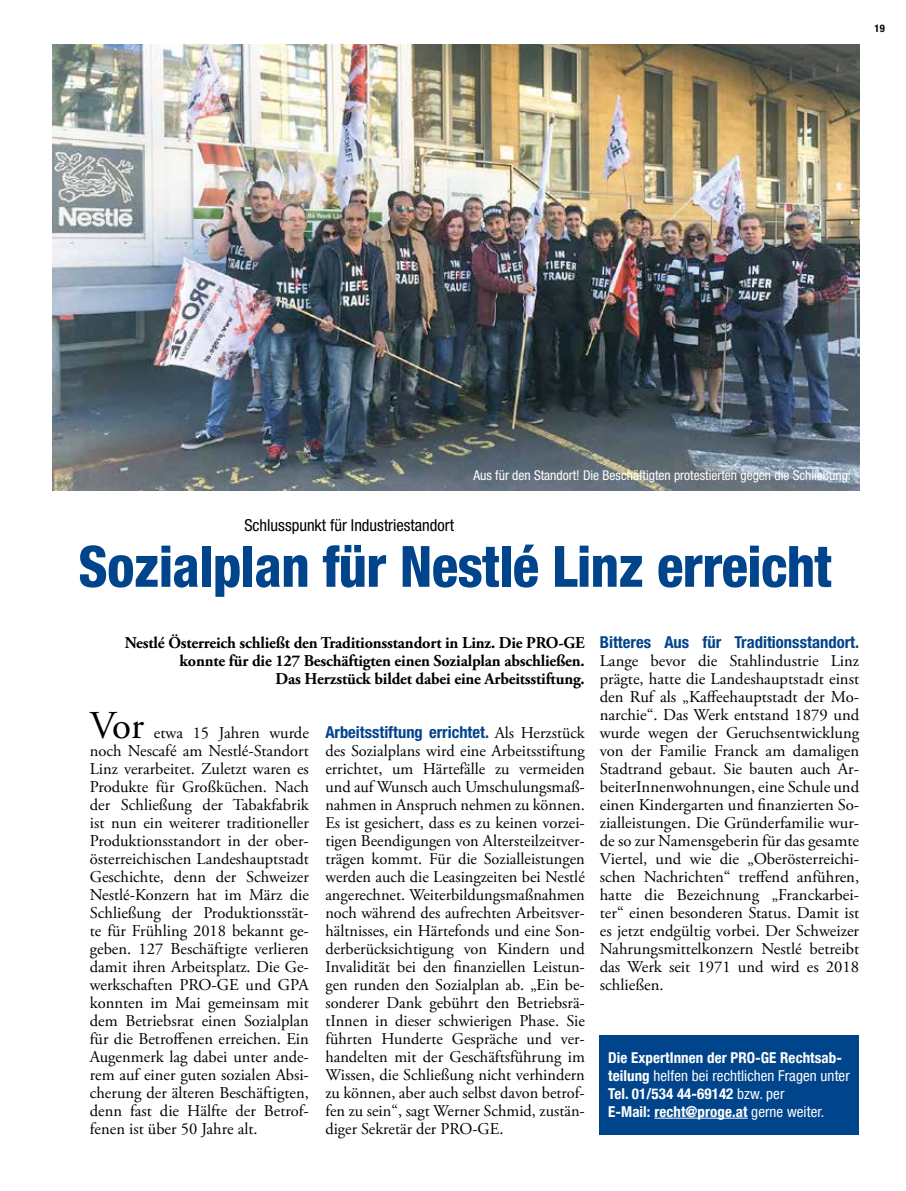
<style>
.page{position:relative;width:906px;height:1191px;background:#fff}
.page>*{position:absolute;margin:0;border:0;box-sizing:border-box;transform-origin:0 0}
.t1{font:800 condensed 57px "Helvetica Neue LT Std";letter-spacing:-.01em;color:#00448c;scale:.96 1}
.t2{font:39.45px "Adobe Garamond Pro";color:#000}
.t3{font:16.5px/18px "Adobe Garamond Pro";color:#000;text-align:justify}
.t4{font:700 16.5px/18px "Adobe Garamond Pro";letter-spacing:-.01em;color:#000;text-align:right}
.t5{font:700 condensed 16.5px "Helvetica Neue LT Std";color:#00448c}
.t6{font:condensed 16.5px "Helvetica Neue LT Std";color:#000}
.t7{font:700 condensed 15px/18px "Helvetica Neue LT Com";letter-spacing:.005em;color:#fff}
.t8{font:condensed 13.5px "Helvetica Neue LT Std";color:#fff}
.t9{font:700 condensed 10.5px "Helvetica Neue LT Std";color:#000}
.s1{font-family:"Adobe Garamond Pro";font-weight:400;font-stretch:normal;color:#000}
.s2{font-weight:400}
</style>
<div class="page">
<img style="left:52px;top:45px;width:807px;height:445px">
<div style="left:600px;top:1035px;width:259px;height:99px;background:#00448c"></div>
<hr style="left:654px;top:1117px;width:93px;height:1px;background:#fff">
<p class="t9" style="left:874px;top:22px;width:12px">19</p>
<p class="t8" style="left:473px;top:467px;width:379px">Aus für den Standort! Die Beschäftigten protestierten gegen die Schließung.</p>
<p class="t6" style="left:244px;top:516px;width:211px">Schlusspunkt für Industriestandort</p>
<h1 class="t1" style="left:78px;top:531px;width:786px">Sozialplan für Nestlé Linz erreicht</h1>
<p class="t4" style="left:125px;top:633px;width:461px">Nestlé Österreich schließt den Traditionsstandort in Linz. Die PRO-GE konnte für die 127 Beschäftigten einen Sozialplan abschließen.<br>Das Herzstück bildet dabei eine Arbeitsstiftung.</p>
<h2 class="t2" style="left:90px;top:701px;width:56px">Vor</h2>
<p class="t3" style="left:90px;top:724px;width:221px;text-indent:64px">etwa 15 Jahren wurde noch Nescafé am Nestlé-Standort Linz verarbeitet. Zuletzt waren es Produkte für Großküchen. Nach der Schließung der Tabakfabrik ist nun ein weiterer traditioneller Produktionsstandort in der ober&shy;österreichischen Landeshauptstadt Geschichte, denn der Schweizer Nestlé-Konzern hat im März die Schließung der Produktionsstät&shy;te für Frühling 2018 bekannt ge&shy;geben. 127 Beschäftigte verlieren damit ihren Arbeitsplatz. Die Ge&shy;werkschaften PRO-GE und GPA konnten im Mai gemeinsam mit dem Betriebsrat einen Sozialplan für die Betroffenen erreichen. Ein Augenmerk lag dabei unter ande&shy;rem auf einer guten sozialen Absi&shy;cherung der älteren Beschäftigten, denn fast die Hälfte der Betrof&shy;fenen ist über 50 Jahre alt.</p>
<p class="t5" style="left:325px;top:721px;width:261px">Arbeitsstiftung errichtet. <span class="s1">Als Herzstück</span></p>
<p class="t3" style="left:325px;top:742px;width:261px">des Sozialplans wird eine Arbeitsstiftung errichtet, um Härtefälle zu vermeiden und auf Wunsch auch Umschulungsmaß&shy;nahmen in Anspruch nehmen zu können.<br>Es ist gesichert, dass es zu keinen vorzei&shy;tigen Beendigungen von Altersteilzeitver&shy;trägen kommt. Für die Sozialleistungen werden auch die Leasingzeiten bei Nestlé angerechnet. Weiterbildungsmaßnahmen noch während des aufrechten Arbeitsver&shy;hältnisses, ein Härtefonds und eine Son&shy;derberücksichtigung von Kindern und Invalidität bei den finanziellen Leistun&shy;gen runden den Sozialplan ab. „Ein be&shy;sonderer Dank gebührt den Betriebsrä&shy;tInnen in dieser schwierigen Phase. Sie führten Hunderte Gespräche und ver&shy;handelten mit der Geschäftsführung im Wissen, die Schließung nicht verhindern zu können, aber auch selbst davon betrof&shy;fen zu sein“, sagt Werner Schmid, zustän&shy;diger Sekretär der PRO-GE.</p>
<p class="t5" style="left:600px;top:631px;width:261px">Bitteres Aus für Traditionsstandort.</p>
<p class="t3" style="left:600px;top:652px;width:261px">Lange bevor die Stahlindustrie Linz prägte, hatte die Landeshauptstadt einst den Ruf als „Kaffeehauptstadt der Mo&shy;narchie“. Das Werk entstand 1879 und wurde wegen der Geruchsentwicklung von der Familie Franck am damaligen Stadtrand gebaut. Sie bauten auch Ar&shy;beiterInnenwohnungen, eine Schule und einen Kindergarten und finanzierten So&shy;zialleistungen. Die Gründerfamilie wur&shy;de so zur Namensgeberin für das gesamte Viertel, und wie die „Oberösterreichi&shy;schen Nachrichten“ treffend anführen, hatte die Bezeichnung „Franckarbei&shy;ter“ einen besonderen Status. Damit ist es jetzt endgültig vorbei. Der Schweizer Nahrungsmittelkonzern Nestlé betreibt das Werk seit 1971 und wird es 2018 schließen.</p>
<p class="t7" style="left:608px;top:1048px;width:243px">Die ExpertInnen der PRO-GE Rechtsab&shy;teilung <span class="s2">helfen bei rechtlichen Fragen unter </span>Tel. 01/534 44-69142 <span class="s2">bzw. per<br></span>E-Mail: recht@proge.at <span class="s2">gerne weiter.</span></p>
</div>
